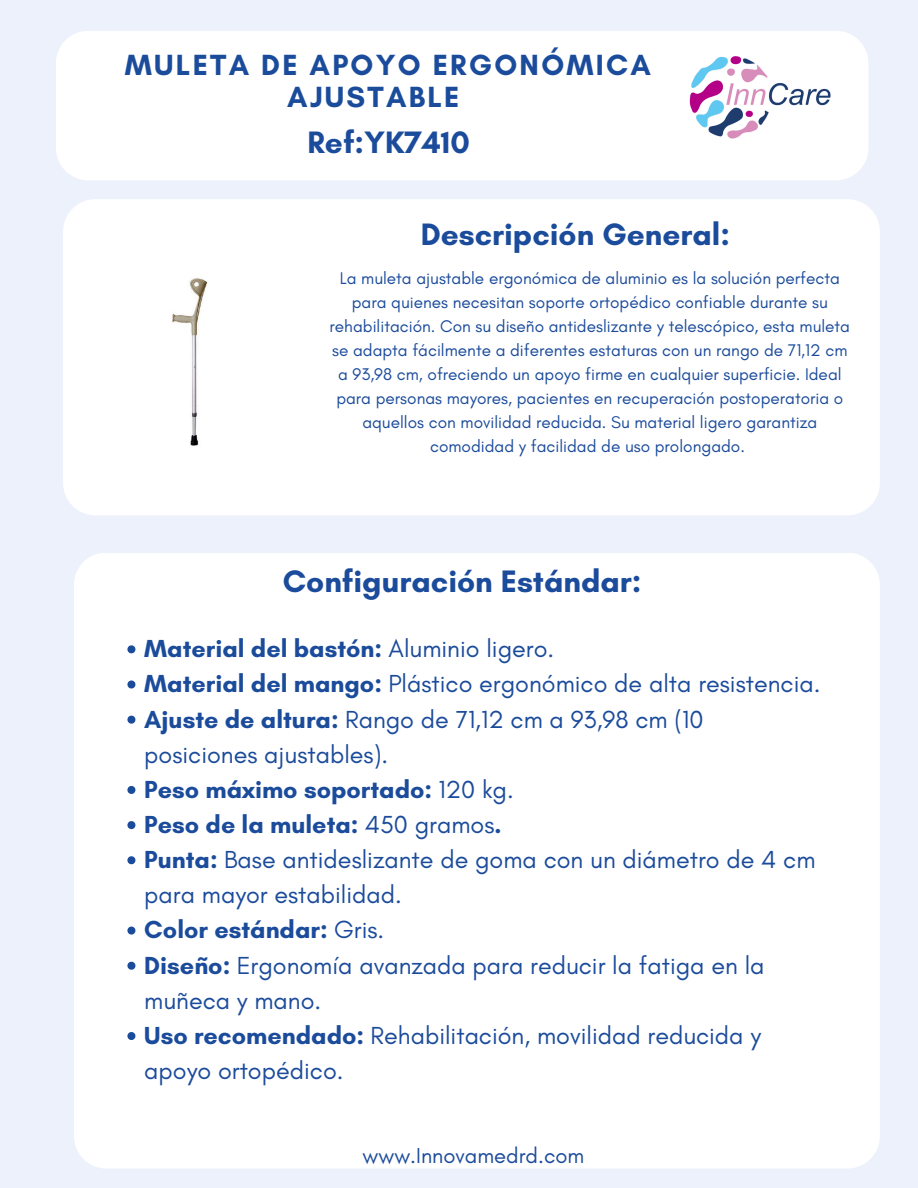
<style>
.page{position:relative;width:918px;height:1188px;background:#edf1fb}
.page>*{position:absolute;margin:0;border:0;box-sizing:border-box;transform-origin:0 0}
.t1{font:700 31.65px "Glacial Indifference";color:#1b4b9b}
.t2{font:700 31.5px "Glacial Indifference";color:#1b4b9b}
.t3{font:700 29.7px/32.7px "Glacial Indifference";letter-spacing:.075em;color:#1b4b9b}
.t4{font:25.2px/35.1px "Glacial Indifference";color:#1b4b9b}
.t5{font:700 25.2px "Glacial Indifference";color:#1b4b9b}
.t6{font:22.05px "Glacial Indifference";color:#1b4b9b}
.t7{font:17.25px/24px "Glacial Indifference";color:#1b4b9b;text-align:center}
.s1{font-weight:400}
.s2{font-weight:700}
</style>
<div class="page">
<div style="left:56px;top:31px;width:812px;height:149px;background:#fff"></div>
<div style="left:74px;top:553px;width:806px;height:615px;background:#fff"></div>
<div style="left:63px;top:199px;width:817px;height:316px;background:#fff"></div>
<img style="left:671px;top:47px;width:168px;height:105px;border-radius:19px">
<div style="left:112px;top:255px;width:167px;height:213px;background:#fff"></div>
<svg style="left:127px;top:645px;width:8px;height:8px"></svg>
<svg style="left:127px;top:681px;width:8px;height:8px"></svg>
<svg style="left:127px;top:716px;width:8px;height:8px"></svg>
<svg style="left:127px;top:786px;width:8px;height:8px"></svg>
<svg style="left:127px;top:821px;width:8px;height:8px"></svg>
<svg style="left:127px;top:856px;width:8px;height:8px"></svg>
<svg style="left:127px;top:927px;width:8px;height:8px"></svg>
<svg style="left:127px;top:962px;width:8px;height:8px"></svg>
<svg style="left:127px;top:1032px;width:8px;height:8px"></svg>
<p class="t3" style="left:287px;top:48px;width:365px;text-indent:-162px">MULETA DE APOYO ERGONÓMICA<br>AJUSTABLE</p>
<h4 class="t2" style="left:308px;top:123px;width:164px">Ref:YK7410</h4>
<p class="t2" style="left:421px;top:216px;width:311px">Descripción General:</p>
<p class="t7" style="left:330px;top:266px;width:522px">La muleta ajustable ergonómica de aluminio es la solución perfecta para quienes necesitan soporte ortopédico confiable durante su rehabilitación. Con su diseño antideslizante y telescópico, esta muleta se adapta fácilmente a diferentes estaturas con un rango de 71,12 cm a 93,98 cm, ofreciendo un apoyo firme en cualquier superficie. Ideal para personas mayores, pacientes en recuperación postoperatoria o aquellos con movilidad reducida. Su material ligero garantiza comodidad y facilidad de uso prolongado.</p>
<h2 class="t1" style="left:283px;top:562px;width:360px">Configuración Estándar:</h2>
<p class="t5" style="left:144px;top:633px;width:411px">Material del bastón: <span class="s1">Aluminio ligero.</span></p>
<h2 class="t4" style="left:144px;top:666px;width:678px"><span class="s2">Material del mango:</span> Plástico ergonómico de alta resistencia.</h2>
<p class="t4" style="left:144px;top:701px;width:561px"><span class="s2">Ajuste de altura:</span> Rango de 71,12 cm a 93,98 cm (10 posiciones ajustables).</p>
<p class="t5" style="left:144px;top:774px;width:371px">Peso máximo soportado: <span class="s1">120 kg.</span></p>
<p class="t5" style="left:144px;top:809px;width:359px">Peso de la muleta: <span class="s1">450 gramos</span>.</p>
<p class="t4" style="left:144px;top:842px;width:673px"><span class="s2">Punta:</span> Base antideslizante de goma con un diámetro de 4 cm para mayor estabilidad.</p>
<p class="t5" style="left:144px;top:914px;width:242px">Color estándar: <span class="s1">Gris.</span></p>
<p class="t4" style="left:144px;top:947px;width:622px"><span class="s2">Diseño:</span> Ergonomía avanzada para reducir la fatiga en la muñeca y mano.</p>
<p class="t4" style="left:144px;top:1018px;width:618px"><span class="s2">Uso recomendado:</span> Rehabilitación, movilidad reducida y apoyo ortopédico.</p>
<p class="t6" style="left:363px;top:1142px;width:223px">www.Innovamedrd.com</p>
</div>
